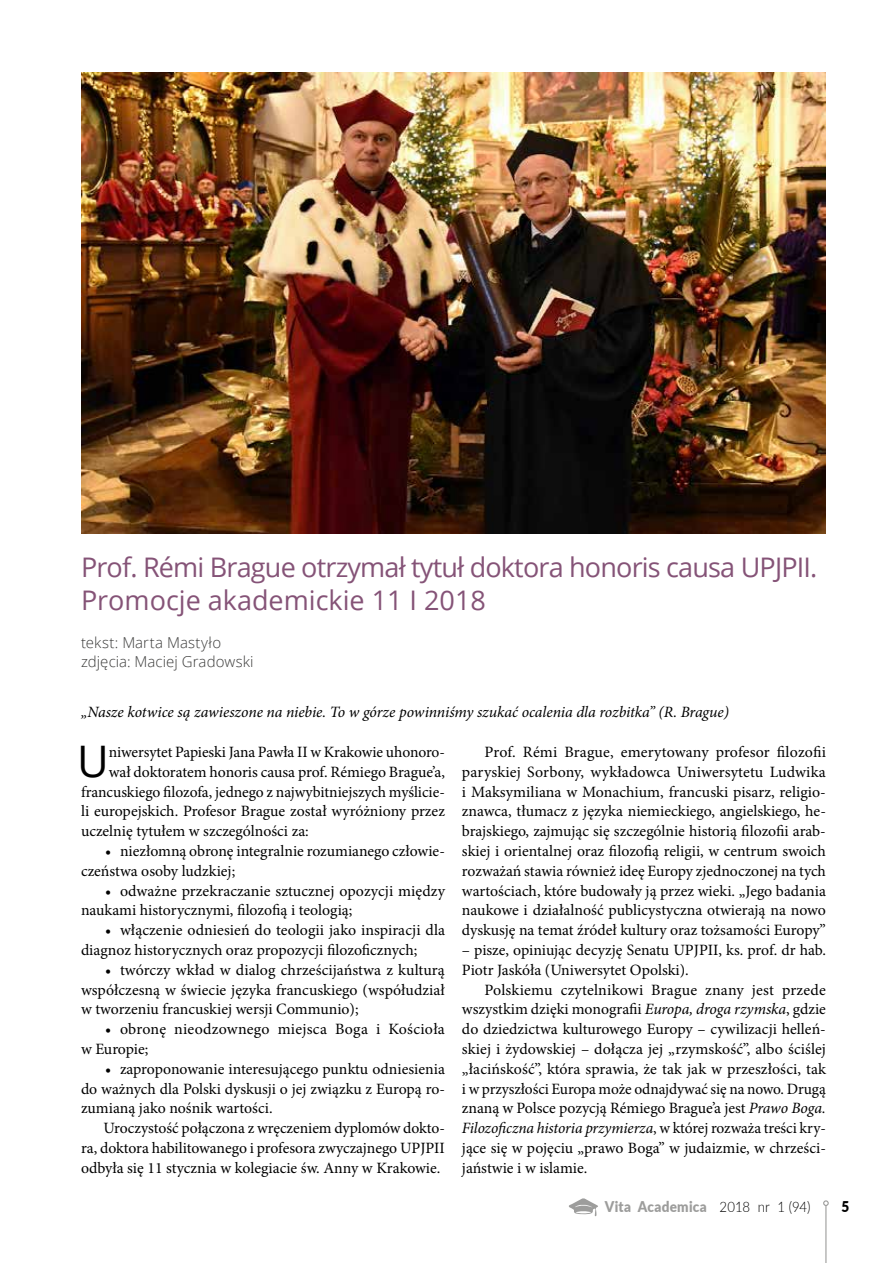
<style>
.page{position:relative;width:893px;height:1263px;background:#fff}
.page>*{position:absolute;margin:0;border:0;box-sizing:border-box;transform-origin:0 0}
.t1{font:43.5px "Open Sans";color:#000}
.t2{font:27px/33px "Open Sans";letter-spacing:-.03em;color:#855377}
.t3{font:15.75px/19.8px "Minion Pro";color:#000}
.t4{font:italic 15.75px "Minion Pro";letter-spacing:-.005em;color:#000}
.t5{font:300 15px/19.2px "Open Sans";letter-spacing:.005em;color:#3c3c3b}
.t6{font:900 14.85px "Lato";letter-spacing:.02em;color:#9d9d9c;scale:.91 1}
.t7{font:900 14.85px "Lato";color:#000;scale:.91 1}
.s1{font-style:italic}
.s2{font-weight:300;font-size:14.55px;color:#000}
</style>
<div class="page">
<img style="left:81px;top:73px;width:744px;height:461px">
<hr style="left:825px;top:1205px;width:1px;height:58px;background:#9d9d9c">
<svg style="left:823px;top:1200px;width:6px;height:6px"></svg>
<svg style="left:569px;top:1198px;width:29px;height:18px"></svg>
<h2 class="t2" style="left:81px;top:550px;width:738px">Prof. Rémi Brague otrzymał tytuł doktora honoris causa UPJPII.<br>Promocje akademickie 11 I 2018</h2>
<p class="t5" style="left:81px;top:633px;width:174px">tekst: Marta Mastyło zdjęcia: Maciej Gradowski</p>
<p class="t4" style="left:81px;top:701px;width:650px">„Nasze kotwice są zawieszone na niebie. To w górze powinniśmy szukać ocalenia dla rozbitka” (R. Brague)</p>
<h1 class="t1" style="left:77px;top:731px;width:33px">U</h1>
<p class="t3" style="left:109px;top:742px;width:338px">niwersytet Papieski Jana Pawła II w Krakowie uhonoro-</p>
<p class="t3" style="left:462px;top:742px;width:366px;text-align:justify;text-indent:22px">Prof. Rémi Brague, emerytowany profesor filozofii paryskiej Sorbony, wykładowca Uniwersytetu Ludwika i Maksymiliana w Monachium, francuski pisarz, religio&shy;znawca, tłumacz z języka niemieckiego, angielskiego, he&shy;brajskiego, zajmując się szczególnie historią filozofii arab&shy;skiej i orientalnej oraz filozofią religii, w centrum swoich rozważań stawia również ideę Europy zjednoczonej na tych wartościach, które budowały ją przez wieki. „Jego badania naukowe i działalność publicystyczna otwierają na nowo dyskusję na temat źródeł kultury oraz tożsamości Europy”</p>
<p class="t3" style="left:462px;top:940px;width:365px">– pisze, opiniując decyzję Senatu UPJPII, ks. prof. dr hab.<br>Piotr Jaskóła (Uniwersytet Opolski).</p>
<p class="t3" style="left:462px;top:980px;width:366px;text-align:justify;text-indent:22px">Polskiemu czytelnikowi Brague znany jest przede wszystkim dzięki monografii <span class="s1">Europa, droga rzymska</span>, gdzie do dziedzictwa kulturowego Europy – cywilizacji helleń&shy;skiej i żydowskiej – dołącza jej „rzymskość”, albo ściślej „łacińskość”, która sprawia, że tak jak w przeszłości, tak i w przyszłości Europa może odnajdywać się na nowo. Drugą znaną w Polsce pozycją Rémiego Brague’a jest <span class="s1">Prawo Boga.<br>Filozoficzna historia przymierza</span>, w której rozważa treści kry&shy;jące się w pojęciu „prawo Boga” w judaizmie, w chrześci&shy;jaństwie i w islamie.</p>
<p class="t6" style="left:605px;top:1195px;width:227px">Vita Academica <span class="s2">2018 nr 1 (94)</span></p>
<p class="t7" style="left:841px;top:1195px;width:10px">5</p>
<p class="t3" style="left:109px;top:762px;width:338px">wał doktoratem honoris causa prof. Rémiego Brague’a,</p>
<p class="t3" style="left:81px;top:782px;width:365px">francuskiego filozofa, jednego z najwybitniejszych myślicie-</p>
<p class="t3" style="left:81px;top:801px;width:365px">li europejskich. Profesor Brague został wyróżniony przez</p>
<p class="t3" style="left:81px;top:821px;width:229px">uczelnię tytułem w szczególności za:</p>
<p class="t3" style="left:81px;top:841px;width:365px;text-indent:24px">• niezłomną obronę integralnie rozumianego człowie&shy;czeństwa osoby ludzkiej;</p>
<p class="t3" style="left:81px;top:881px;width:365px;text-indent:24px">• odważne przekraczanie sztucznej opozycji między naukami historycznymi, filozofią i teologią;</p>
<p class="t3" style="left:81px;top:920px;width:366px;text-indent:24px">• włączenie odniesień do teologii jako inspiracji dla diagnoz historycznych oraz propozycji filozoficznych;</p>
<p class="t3" style="left:81px;top:960px;width:365px;text-align:justify;text-indent:24px">• twórczy wkład w dialog chrześcijaństwa z kulturą współczesną w świecie języka francuskiego (współudział w tworzeniu francuskiej wersji Communio);</p>
<p class="t3" style="left:81px;top:1019px;width:365px;text-indent:24px">• obronę nieodzownego miejsca Boga i Kościoła w Europie;</p>
<p class="t3" style="left:81px;top:1059px;width:365px;text-align:justify;text-indent:24px">• zaproponowanie interesującego punktu odniesienia do ważnych dla Polski dyskusji o jej związku z Europą ro&shy;zumianą jako nośnik wartości.</p>
<p class="t3" style="left:81px;top:1118px;width:365px;text-align:justify;text-indent:22px">Uroczystość połączona z wręczeniem dyplomów dokto&shy;ra, doktora habilitowanego i profesora zwyczajnego UPJPII odbyła się 11 stycznia w kolegiacie św. Anny w Krakowie.</p>
</div>
